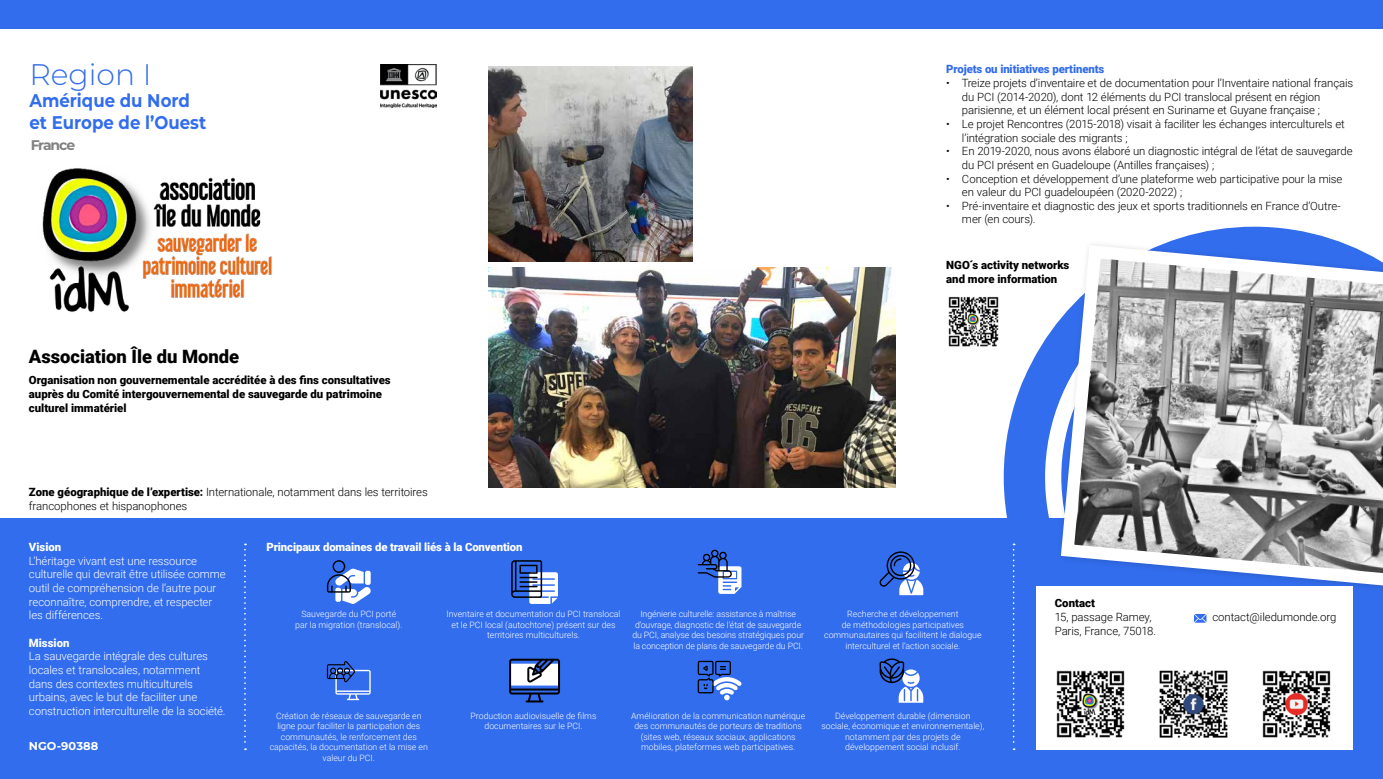
<style>
.page{position:relative;width:1383px;height:779px;background:#fff}
.page>*{position:absolute;margin:0;border:0;box-sizing:border-box;transform-origin:0 0}
.t1{font:300 29.75px "Montserrat";color:#326ded}
.t2{font:700 18.38px/22.1px "Montserrat";color:#326ded;scale:.9 1}
.t3{font:900 18.38px "Roboto";color:#000}
.t4{font:700 14px "Montserrat";letter-spacing:-.08em;color:#000}
.t5{font:300 11.38px/13.7px "Roboto";letter-spacing:-.01em;color:#000}
.t6{font:300 11.38px/13.7px "Roboto";letter-spacing:-.01em;color:#fff}
.t7{font:900 11.38px/14px "Roboto";color:#000}
.t8{font:900 11.38px "Roboto";letter-spacing:-.01em;color:#fff}
.t9{font:900 11.38px "Roboto";letter-spacing:-.01em;color:#326ded}
.t10{font:700 11.38px "Montserrat";letter-spacing:.005em;color:#fff}
.t11{font:300 8.75px/10.5px "Roboto";color:#fff;text-align:center}
.s1{font-weight:900}
</style>
<div class="page">
<div style="left:0;top:518px;width:1382px;height:261px;background:#326ded"></div>
<svg style="left:1003px;top:227px;width:325px;height:500px;fill:#326ded"></svg>
<div style="left:0;top:0;width:1382px;height:29px;background:#326ded"></div>
<img style="left:380px;top:65px;width:57px;height:42px">
<div style="left:1036px;top:586px;width:317px;height:164px;background:#fff"></div>
<svg style="left:1194px;top:614px;width:12px;height:9px"></svg>
<img style="left:489px;top:66px;width:203px;height:196px">
<img style="left:488px;top:268px;width:407px;height:219px">
<img style="left:42px;top:168px;width:230px;height:144px">
<svg style="left:244px;top:543px;width:2px;height:207px"></svg>
<svg style="left:1012px;top:543px;width:2px;height:207px"></svg>
<img style="left:1159px;top:670px;width:69px;height:68px">
<img style="left:1056px;top:670px;width:69px;height:68px">
<img style="left:1262px;top:670px;width:69px;height:68px">
<svg style="left:1054px;top:238px;width:328px;height:350px"></svg>
<svg style="left:327px;top:560px;width:44px;height:44px"></svg>
<svg style="left:511px;top:560px;width:47px;height:44px"></svg>
<svg style="left:697px;top:549px;width:44px;height:45px"></svg>
<svg style="left:879px;top:551px;width:44px;height:44px"></svg>
<svg style="left:327px;top:661px;width:44px;height:39px"></svg>
<svg style="left:509px;top:658px;width:51px;height:44px"></svg>
<svg style="left:697px;top:661px;width:44px;height:39px"></svg>
<svg style="left:879px;top:658px;width:44px;height:45px"></svg>
<img style="left:948px;top:296px;width:51px;height:51px">
<h1 class="t1" style="left:29px;top:55px;width:124px">Region I</h1>
<h2 class="t2" style="left:29px;top:89px;width:198px">Amérique du Nord et Europe de l’Ouest</h2>
<h3 class="t4" style="left:30px;top:136px;width:46px">France</h3>
<h2 class="t3" style="left:29px;top:343px;width:212px">Association Île du Monde</h2>
<h3 class="t7" style="left:29px;top:373px;width:363px">Organisation non gouvernementale accréditée à des fins consultatives auprès du Comité intergouvernemental de sauvegarde du patrimoine culturel immatériel</h3>
<h3 class="t9" style="left:946px;top:61px;width:160px">Projets ou initiatives pertinents</h3>
<h3 class="t5" style="left:962px;top:76px;width:393px;text-indent:-16px">• Treize projets d’inventaire et de documentation pour l’Inventaire national français du PCI (2014-2020), dont 12 éléments du PCI translocal présent en région parisienne, et un élément local présent en Suriname et Guyane française ;</h3>
<h3 class="t5" style="left:962px;top:117px;width:384px;text-indent:-16px">• Le projet Rencontres (2015-2018) visait à faciliter les échanges interculturels et l’intégration sociale des migrants ;</h3>
<h3 class="t5" style="left:962px;top:144px;width:392px;text-indent:-16px">• En 2019-2020, nous avons élaboré un diagnostic intégral de l’état de sauvegarde du PCI présent en Guadeloupe (Antilles françaises) ;</h3>
<h3 class="t5" style="left:962px;top:171px;width:382px;text-indent:-16px">• Conception et développement d’une plateforme web participative pour la mise en valeur du PCI guadeloupéen (2020-2022) ;</h3>
<h3 class="t5" style="left:962px;top:198px;width:380px;text-indent:-16px">• Pré-inventaire et diagnostic des jeux et sports traditionnels en France d’Outre&shy;mer (en cours).</h3>
<h3 class="t7" style="left:946px;top:258px;width:125px;line-height:13.7px">NGO´s activity networks and more information</h3>
<h3 class="t5" style="left:29px;top:485px;width:400px"><span class="s1">Zone géographique de l’expertise:</span> Internationale, notamment dans les territoires francophones et hispanophones</h3>
<h3 class="t8" style="left:29px;top:539px;width:34px">Vision</h3>
<h3 class="t6" style="left:29px;top:553px;width:198px">L’héritage vivant est une ressource culturelle qui devrait être utilisée comme outil de compréhension de l’autre pour reconnaître, comprendre, et respecter les différences.</h3>
<h3 class="t8" style="left:29px;top:634px;width:42px">Mission</h3>
<h3 class="t6" style="left:29px;top:649px;width:198px">La sauvegarde intégrale des cultures locales et translocales, notamment dans des contextes multiculturels urbains, avec le but de faciliter une construction interculturelle de la société.</h3>
<h3 class="t10" style="left:29px;top:738px;width:71px">NGO-90388</h3>
<h3 class="t8" style="left:266px;top:539px;width:257px">Principaux domaines de travail liés à la Convention</h3>
<p class="t11" style="left:295px;top:608px;width:109px">Sauvegarde du PCI porté par la migration (translocal).</p>
<p class="t11" style="left:446px;top:608px;width:176px">Inventaire et documentation du PCI translocal et le PCI local (autochtone) présent sur des territoires multiculturels.</p>
<p class="t11" style="left:632px;top:608px;width:173px">Ingénierie culturelle: assistance à maîtrise d’ouvrage, diagnostic de l’état de sauvegarde du PCI, analyse des besoins stratégiques pour la conception de plans de sauvegarde du PCI.</p>
<p class="t11" style="left:824px;top:608px;width:159px">Recherche et développement<br>de méthodologies participatives communautaires qui facilitent le dialogue interculturel et l’action sociale.</p>
<p class="t11" style="left:270px;top:710px;width:160px">Création de réseaux de sauvegarde en ligne pour faciliter la participation des communautés, le renforcement des capacités, la documentation et la mise en valeur du PCI.</p>
<p class="t11" style="left:470px;top:710px;width:127px">Production audiovisuelle de films documentaires sur le PCI.</p>
<p class="t11" style="left:631px;top:710px;width:176px">Amélioration de la communication numérique des communautés de porteurs de traditions (sites web, réseaux sociaux, applications mobiles, plateformes web participatives.</p>
<p class="t11" style="left:821px;top:710px;width:164px">Développement durable (dimension sociale, économique et environnementale), notamment par des projets de développement social inclusif.</p>
<h3 class="t7" style="left:1054px;top:596px;width:42px">Contact</h3>
<h3 class="t5" style="left:1054px;top:609px;width:103px">15, passage Ramey,<br>Paris, France, 75018.</h3>
<h3 class="t5" style="left:1212px;top:609px;width:125px">contact@iledumonde.org</h3>
</div>
